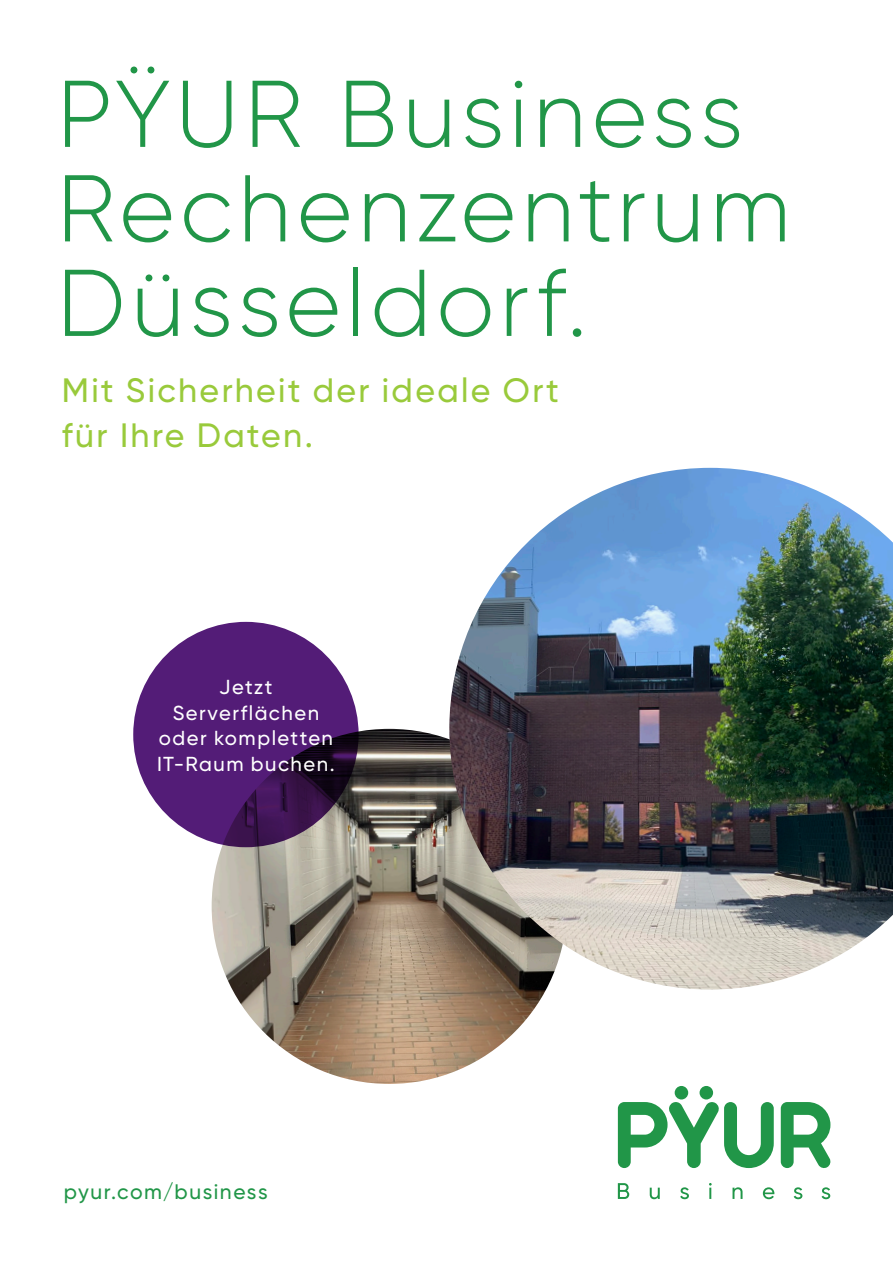
<style>
.page{position:relative;width:893px;height:1263px;background:#fff}
.page>*{position:absolute;margin:0;border:0;box-sizing:border-box;transform-origin:0 0}
.Headline{font:300 94.5px/94.5px "Gilroy";letter-spacing:.05em;color:#219648}
.Subheadline{font:500 33.75px "Gilroy";letter-spacing:.07em;color:#99ca3b}
.t1{font:500 21px "Gilroy";letter-spacing:.07em;color:#219648}
.Produkte{font:500 20.25px "Gilroy";letter-spacing:.075em;color:#fff}
</style>
<div class="page">
<img style="left:212px;top:729px;width:355px;height:355px;border-radius:178px">
<img style="left:449px;top:468px;width:444px;height:521px">
<svg style="left:133px;top:622px;width:226px;height:225px;background:#4b196b"></svg>
<div style="left:675px;top:1086px;width:13px;height:13px;background:#219648;border-radius:50%"></div>
<div style="left:699px;top:1086px;width:14px;height:13px;background:#219648;border-radius:50%"></div>
<svg style="left:781px;top:1102px;width:50px;height:66px"></svg>
<svg style="left:618px;top:1102px;width:156px;height:66px"></svg>
<svg style="left:618px;top:1183px;width:11px;height:16px"></svg>
<svg style="left:650px;top:1188px;width:10px;height:11px"></svg>
<svg style="left:680px;top:1187px;width:9px;height:12px"></svg>
<svg style="left:709px;top:1183px;width:3px;height:16px"></svg>
<svg style="left:732px;top:1187px;width:10px;height:12px"></svg>
<svg style="left:763px;top:1187px;width:11px;height:12px"></svg>
<svg style="left:794px;top:1187px;width:8px;height:12px"></svg>
<svg style="left:822px;top:1187px;width:8px;height:12px"></svg>
<p class="Headline" style="left:57px;top:66px;width:735px">PŸUR Business<br>Rechenzentrum<br>Düsseldorf.</p>
<p class="Subheadline" style="left:62px;top:369px;width:499px">Mit Sicherheit der ideale Ort</p>
<p class="Subheadline" style="left:62px;top:414px;width:253px">für Ihre Daten.</p>
<p class="Produkte" style="left:219px;top:675px;width:55px">Jetzt</p>
<p class="Produkte" style="left:173px;top:700px;width:148px">Serverflächen</p>
<p class="Produkte" style="left:159px;top:726px;width:176px">oder kompletten</p>
<p class="Produkte" style="left:157px;top:751px;width:179px">IT-Raum buchen.</p>
<p class="t1" style="left:64px;top:1179px;width:205px">pyur.com/business</p>
</div>
